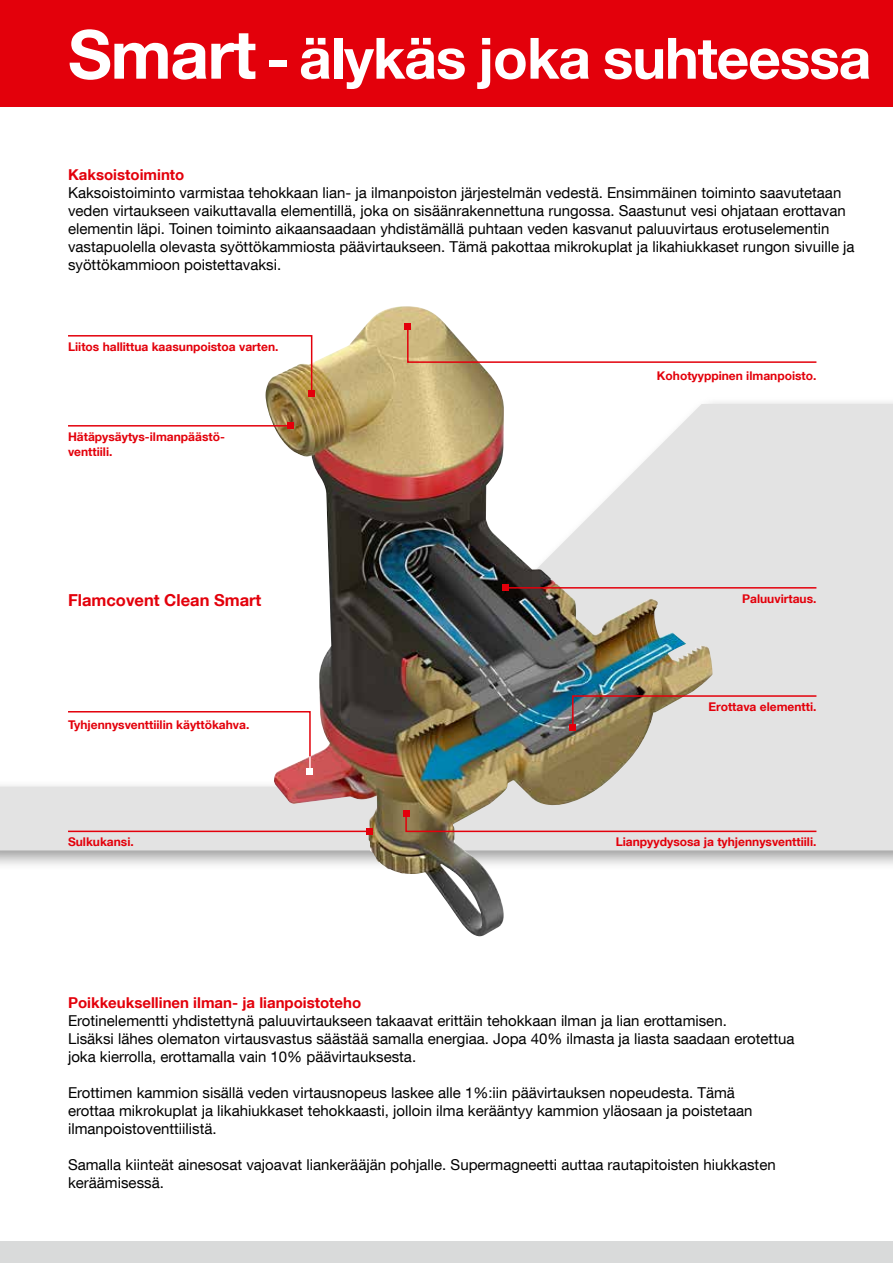
<style>
.page{position:relative;width:893px;height:1263px;background:#fff}
.page>*{position:absolute;margin:0;border:0;box-sizing:border-box;transform-origin:0 0}
.t1{font:700 57px "Helvetica Neue LT Com";letter-spacing:-.02em;color:#fff}
.t2{font:700 16.5px "Helvetica Neue LT Com";color:#e3000b}
.t3{font:15px/18px "Helvetica Neue LT Com";color:#000}
.t4{font:700 15px "Helvetica Neue LT Com";color:#e3000b}
.t5{font:700 12px/15px "Helvetica Neue LT Com";color:#e3000b}
.s1{font-size:67.5px}
</style>
<div class="page">
<div style="left:0;top:396px;width:893px;height:475px;background:#000;opacity:.4"></div>
<svg style="left:0;top:404px;width:893px;height:446px;fill:#e3e3e3"></svg>
<img style="left:265px;top:306px;width:447px;height:630px">
<div style="left:0;top:0;width:893px;height:106px;background:#e3000b"></div>
<div style="left:0;top:1242px;width:893px;height:21px;background:#d9dada"></div>
<hr style="left:506px;top:587px;width:310px;height:2px;background:#e3000b">
<svg style="left:503px;top:585px;width:6px;height:6px"></svg>
<svg style="left:403px;top:811px;width:415px;height:22px;background:#d6c3bf"></svg>
<hr style="left:68px;top:425px;width:222px;height:2px;background:#e3000b">
<svg style="left:287px;top:423px;width:6px;height:6px"></svg>
<hr style="left:68px;top:831px;width:302px;height:1px;background:#e3000b">
<svg style="left:367px;top:828px;width:6px;height:6px"></svg>
<svg style="left:68px;top:334px;width:247px;height:62px"></svg>
<svg style="left:67px;top:710px;width:246px;height:64px"></svg>
<svg style="left:405px;top:323px;width:412px;height:41px"></svg>
<svg style="left:570px;top:694px;width:248px;height:37px;background:#bfb1a9"></svg>
<h1 class="t1" style="left:68px;top:22px;width:805px"><span class="s1">Smart</span> - älykäs joka suhteessa</h1>
<p class="t4" style="left:68px;top:165px;width:118px">Kaksoistoiminto</p>
<p class="t3" style="left:68px;top:183px;width:788px">Kaksoistoiminto varmistaa tehokkaan lian- ja ilmanpoiston järjestelmän vedestä. Ensimmäinen toiminto saavutetaan veden virtaukseen vaikuttavalla elementillä, joka on sisäänrakennettuna rungossa. Saastunut vesi ohjataan erottavan elementin läpi. Toinen toiminto aikaansaadaan yhdistämällä puhtaan veden kasvanut paluuvirtaus erotuselementin vastapuolella olevasta syöttökammiosta päävirtaukseen. Tämä pakottaa mikrokuplat ja likahiukkaset rungon sivuille ja syöttökammioon poistettavaksi.</p>
<p class="t5" style="left:68px;top:339px;width:212px">Liitos hallittua kaasunpoistoa varten.</p>
<p class="t5" style="left:68px;top:429px;width:158px">Hätäpysäytys-ilmanpäästö&shy;venttiili.</p>
<p class="t2" style="left:68px;top:590px;width:195px">Flamcovent Clean Smart</p>
<p class="t5" style="left:68px;top:717px;width:183px">Tyhjennysventtiilin käyttökahva.</p>
<p class="t5" style="left:657px;top:368px;width:161px">Kohotyyppinen ilmanpoisto.</p>
<p class="t5" style="left:742px;top:591px;width:76px">Paluuvirtaus.</p>
<p class="t5" style="left:708px;top:699px;width:109px">Erottava elementti.</p>
<p class="t5" style="left:68px;top:834px;width:67px">Sulkukansi.</p>
<p class="t5" style="left:616px;top:834px;width:202px">Lianpyydysosa ja tyhjennysventtiili.</p>
<p class="t4" style="left:68px;top:993px;width:295px">Poikkeuksellinen ilman- ja lianpoistoteho</p>
<p class="t3" style="left:68px;top:1011px;width:728px">Erotinelementti yhdistettynä paluuvirtaukseen takaavat erittäin tehokkaan ilman ja lian erottamisen.<br>Lisäksi lähes olematon virtausvastus säästää samalla energiaa. Jopa 40% ilmasta ja liasta saadaan erotettua joka kierrolla, erottamalla vain 10% päävirtauksesta.</p>
<p class="t3" style="left:68px;top:1083px;width:686px">Erottimen kammion sisällä veden virtausnopeus laskee alle 1%:iin päävirtauksen nopeudesta. Tämä erottaa mikrokuplat ja likahiukkaset tehokkaasti, jolloin ilma kerääntyy kammion yläosaan ja poistetaan ilmanpoistoventtiilistä.</p>
<p class="t3" style="left:68px;top:1155px;width:709px">Samalla kiinteät ainesosat vajoavat liankerääjän pohjalle. Supermagneetti auttaa rautapitoisten hiukkasten keräämisessä.</p>
</div>
